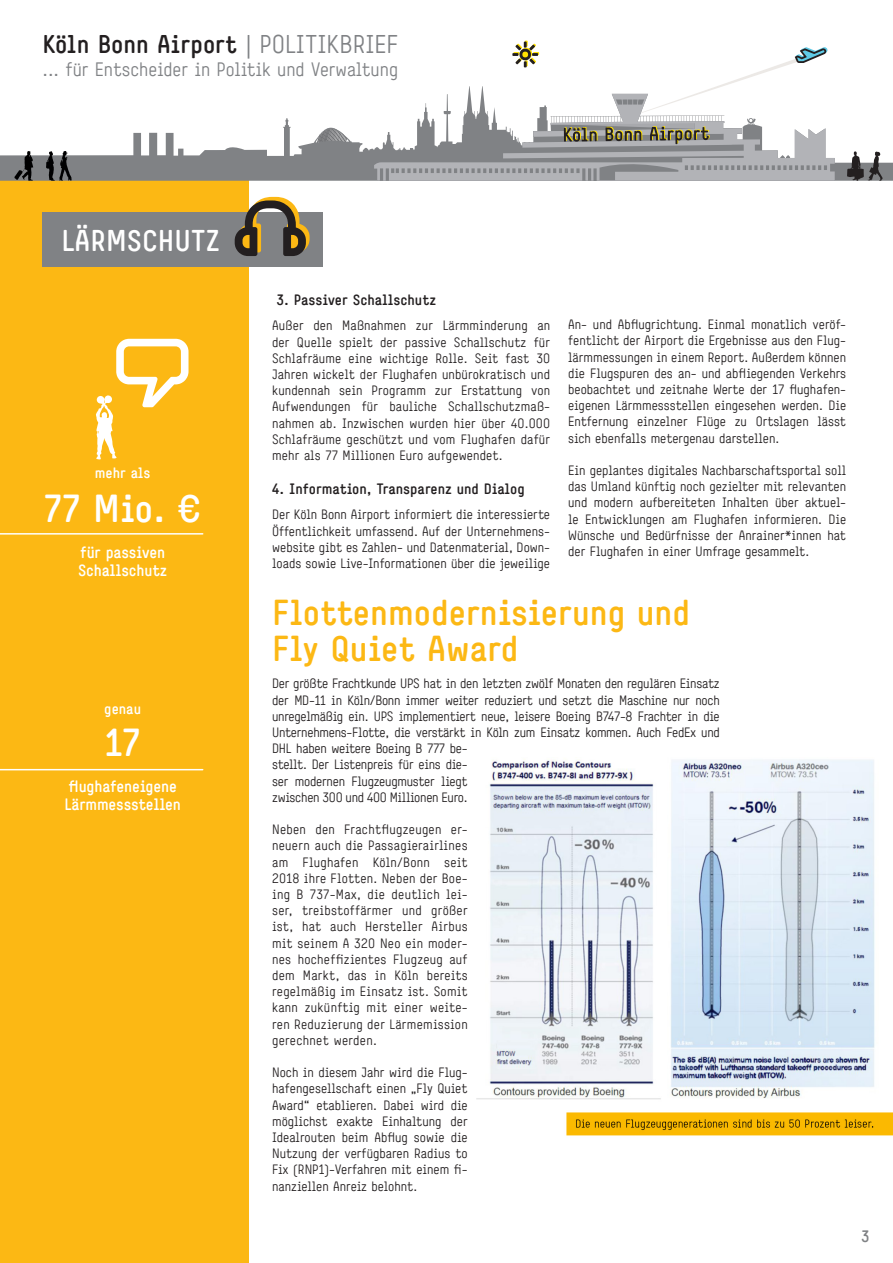
<style>
.page{position:relative;width:893px;height:1263px;background:#fff}
.page>*{position:absolute;margin:0;border:0;box-sizing:border-box;transform-origin:0 0}
.t1{font:700 39px "Simple Koeln Bonn";letter-spacing:-.005em;color:#fff}
.t2{font:700 36px/36px "Simple Koeln Bonn";color:#fcb814}
.t3{font:700 30px "Simple Koeln Bonn";color:#fff}
.t4{font:700 25.65px "Simple Koeln Bonn";color:#231f20}
.t5{font:19.35px "Simple Koeln Bonn";color:#808285}
.t6{font:700 16.5px/18px "Simple Koeln Bonn";letter-spacing:-.01em;color:#fff}
.t7{font:700 16.5px "Simple Koeln Bonn";color:#808285}
.t8{font:700 15px "Simple Koeln Bonn";color:#231f20}
.t9{font:700 15px "Simple Koeln Bonn";color:#fff}
.t10{font:13.5px/16.2px "Simple Koeln Bonn";letter-spacing:-.02em;color:#231f20;text-align:justify}
.s1{font-weight:400;color:#808285}
</style>
<div class="page">
<div style="left:0;top:170px;width:249px;height:1093px;background:#fcb814"></div>
<svg style="left:0;top:118px;width:893px;height:63px"></svg>
<svg style="left:374px;top:41px;width:461px;height:140px"></svg>
<svg style="left:14px;top:151px;width:19px;height:30px"></svg>
<svg style="left:847px;top:151px;width:36px;height:30px"></svg>
<svg style="left:46px;top:151px;width:26px;height:30px"></svg>
<div style="left:43px;top:213px;width:280px;height:54px;background:#808285"></div>
<img style="left:476px;top:759px;width:417px;height:377px">
<hr style="left:0;top:533px;width:203px;height:2px;background:#fff">
<hr style="left:0;top:769px;width:203px;height:1px;background:#fff">
<svg style="left:235px;top:212px;width:75px;height:1px"></svg>
<svg style="left:96px;top:395px;width:21px;height:64px"></svg>
<h3 class="t4" style="left:43px;top:29px;width:357px">Köln Bonn Airport <span class="s1">| POLITIKBRIEF</span></h3>
<h3 class="t5" style="left:43px;top:58px;width:357px">... für Entscheider in Politik und Verwaltung</h3>
<h3 class="t3" style="left:62px;top:224px;width:160px">LÄRMSCHUTZ</h3>
<p class="t9" style="left:95px;top:464px;width:57px">mehr als</p>
<h1 class="t1" style="left:44px;top:486px;width:159px">77 Mio. €</h1>
<p class="t6" style="left:78px;top:543px;width:91px">für passiven<br>Schallschutz</p>
<p class="t9" style="left:104px;top:700px;width:38px">genau</p>
<h1 class="t1" style="left:105px;top:720px;width:37px">17</h1>
<p class="t6" style="left:64px;top:777px;width:118px">flughafeneigene<br>Lärmmessstellen</p>
<p class="t8" style="left:276px;top:291px;width:161px">3. Passiver Schallschutz</p>
<p class="t10" style="left:272px;top:318px;width:280px">Außer den Maßnahmen zur Lärmminderung an der Quelle spielt der passive Schallschutz für Schlafräume eine wichtige Rolle. Seit fast 30<br>Jahren wickelt der Flughafen unbürokratisch und kundennah sein Programm zur Erstattung von Aufwendungen für bauliche Schallschutzmaß&shy;nahmen ab. Inzwischen wurden hier über 40.000<br>Schlafräume geschützt und vom Flughafen dafür mehr als 77 Millionen Euro aufgewendet.</p>
<p class="t8" style="left:272px;top:480px;width:254px">4. Information, Transparenz und Dialog</p>
<p class="t10" style="left:272px;top:507px;width:280px">Der Köln Bonn Airport informiert die interessierte Öffentlichkeit umfassend. Auf der Unternehmens&shy;website gibt es Zahlen- und Datenmaterial, Down&shy;loads sowie Live-Informationen über die jeweilige</p>
<p class="t10" style="left:568px;top:316px;width:280px">An- und Abflugrichtung. Einmal monatlich veröf&shy;fentlicht der Airport die Ergebnisse aus den Flug&shy;lärmmessungen in einem Report. Außerdem können die Flugspuren des an- und abfliegenden Verkehrs beobachtet und zeitnahe Werte der 17 flughafen&shy;eigenen Lärmmessstellen eingesehen werden. Die Entfernung einzelner Flüge zu Ortslagen lässt sich ebenfalls metergenau darstellen.</p>
<p class="t10" style="left:568px;top:462px;width:280px">Ein geplantes digitales Nachbarschaftsportal soll das Umland künftig noch gezielter mit relevanten und modern aufbereiteten Inhalten über aktuel&shy;le Entwicklungen am Flughafen informieren. Die Wünsche und Bedürfnisse der Anrainer*innen hat der Flughafen in einer Umfrage gesammelt.</p>
<h2 class="t2" style="left:272px;top:594px;width:419px">Flottenmodernisierung und<br>Fly Quiet Award</h2>
<p class="t10" style="left:272px;top:675px;width:449px;text-align:left">Der größte Frachtkunde UPS hat in den letzten zwölf Monaten den regulären Einsatz der MD-11 in Köln/Bonn immer weiter reduziert und setzt die Maschine nur noch unregelmäßig ein. UPS implementiert neue, leisere Boeing B747-8 Frachter in die Unternehmens-Flotte, die verstärkt in Köln zum Einsatz kommen. Auch FedEx und DHL haben weitere Boeing B 777 be-<br>stellt. Der Listenpreis für eins die-<br>ser modernen Flugzeugmuster liegt<br>zwischen 300 und 400 Millionen Euro.</p>
<p class="t10" style="left:272px;top:821px;width:197px">Neben den Frachtflugzeugen er&shy;neuern auch die Passagierairlines am Flughafen Köln/Bonn seit 2018 ihre Flotten. Neben der Boe&shy;ing B 737-Max, die deutlich lei&shy;ser, treibstoffärmer und größer ist, hat auch Hersteller Airbus mit seinem A 320 Neo ein moder&shy;nes hocheffizientes Flugzeug auf dem Markt, das in Köln bereits regelmäßig im Einsatz ist. Somit kann zukünftig mit einer weite&shy;ren Reduzierung der Lärmemission gerechnet werden.</p>
<p class="t10" style="left:272px;top:1064px;width:197px">Noch in diesem Jahr wird die Flug&shy;hafengesellschaft einen „Fly Quiet Award“ etablieren. Dabei wird die möglichst exakte Einhaltung der Idealrouten beim Abflug sowie die Nutzung der verfügbaren Radius to Fix (RNP1)-Verfahren mit einem fi&shy;nanziellen Anreiz belohnt.</p>
<p class="t7" style="left:861px;top:1227px;width:10px">3</p>
</div>
